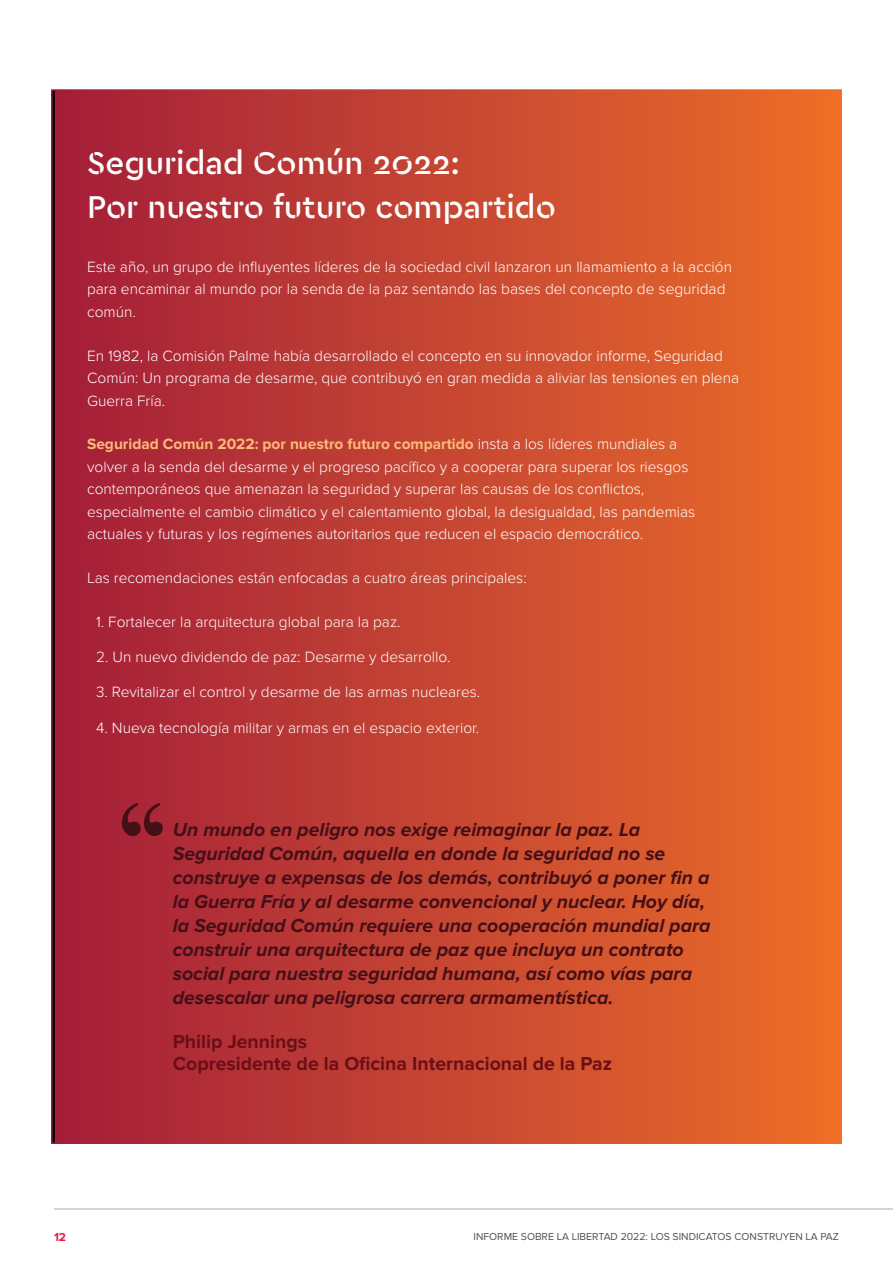
<style>
.page{position:relative;width:893px;height:1263px;background:#fff}
.page>*{position:absolute;margin:0;border:0;box-sizing:border-box;transform-origin:0 0}
.t1{font:500 33px/43.8px "Cera Stencil PRO";color:#fff}
.t2{font:italic 700 19.5px/24px "Proxima Nova";color:#450f17}
.t3{font:700 19.5px/22.5px "Proxima Nova";color:#6b0f17}
.t4{font:300 15.45px/22.5px "Proxima Nova";color:#fff}
.t5{font:700 12px "Proxima Nova";color:#ed1941}
.t6{font:10.5px "Proxima Nova";color:#505050}
.s1{font-weight:700;color:#fcbb79}
</style>
<div class="page">
<hr style="left:54px;top:1208px;width:839px;height:1px;background:#a9abae">
<div style="left:52px;top:90px;width:789px;height:1053px;background:linear-gradient(to right,#a01e3a,#ed6e28)"></div>
<svg style="left:122px;top:803px;width:41px;height:33px"></svg>
<h1 class="t1" style="left:87px;top:140px;width:470px">Seguridad Común 2022:<br>Por nuestro futuro compartido</h1>
<p class="t4" style="left:87px;top:256px;width:646px">Este año, un grupo de influyentes líderes de la sociedad civil lanzaron un llamamiento a la acción para encaminar al mundo por la senda de la paz sentando las bases del concepto de seguridad común.</p>
<p class="t4" style="left:87px;top:344px;width:653px">En 1982, la Comisión Palme había desarrollado el concepto en su innovador informe, Seguridad<br>Común: Un programa de desarme, que contribuyó en gran medida a aliviar las tensiones en plena<br>Guerra Fría.</p>
<p class="t4" style="left:87px;top:433px;width:610px"><span class="s1">Seguridad Común 2022: por nuestro futuro compartido</span> insta a los líderes mundiales a volver a la senda del desarme y el progreso pacífico y a cooperar para superar los riesgos contemporáneos que amenazan la seguridad y superar las causas de los conflictos, especialmente el cambio climático y el calentamiento global, la desigualdad, las pandemias actuales y futuras y los regímenes autoritarios que reducen el espacio democrático.</p>
<p class="t4" style="left:87px;top:567px;width:441px">Las recomendaciones están enfocadas a cuatro áreas principales:</p>
<p class="t4" style="left:96px;top:611px;width:306px">1. Fortalecer la arquitectura global para la paz.</p>
<p class="t4" style="left:96px;top:646px;width:356px">2. Un nuevo dividendo de paz: Desarme y desarrollo.</p>
<p class="t4" style="left:96px;top:681px;width:386px">3. Revitalizar el control y desarme de las armas nucleares.</p>
<p class="t4" style="left:96px;top:716px;width:385px">4. Nueva tecnología militar y armas en el espacio exterior.</p>
<p class="t2" style="left:173px;top:818px;width:539px">Un mundo en peligro nos exige reimaginar la paz. La Seguridad Común, aquella en donde la seguridad no se construye a expensas de los demás, contribuyó a poner fin a la Guerra Fría y al desarme convencional y nuclear. Hoy día, la Seguridad Común requiere una cooperación mundial para construir una arquitectura de paz que incluya un contrato social para nuestra seguridad humana, así como vías para desescalar una peligrosa carrera armamentística.</p>
<p class="t3" style="left:173px;top:1030px;width:441px">Philip Jennings<br>Copresidente de la Oficina Internacional de la Paz</p>
<p class="t5" style="left:54px;top:1230px;width:14px">12</p>
<p class="t6" style="left:474px;top:1230px;width:367px">INFORME SOBRE LA LIBERTAD 2022: LOS SINDICATOS CONSTRUYEN LA PAZ</p>
</div>
